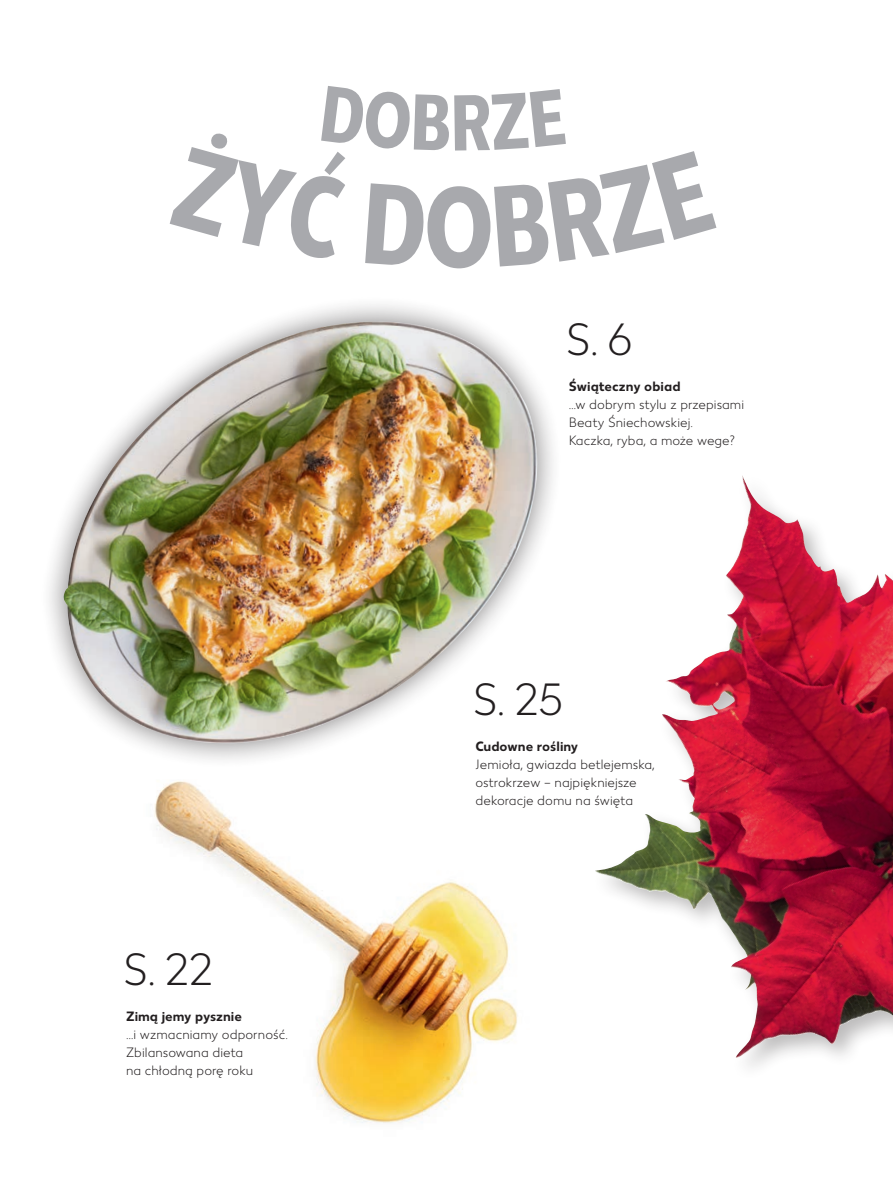
<style>
.page{position:relative;width:893px;height:1191px;background:#fff}
.page>*{position:absolute;margin:0;border:0;box-sizing:border-box;transform-origin:0 0}
.t1{font:700 114px "Kaufland Condensed";color:#a8a9ad}
.Seitenzahlen_Kauflan{font:300 45px "Kaufland";color:#231f20}
.Kaufland_light_9_12{font:300 13.5px/18px "Kaufland";letter-spacing:.005em;color:#231f20}
.Kaufland_light_9_12-2{font:700 13.5px "Kaufland";letter-spacing:.005em;color:#231f20}
</style>
<div class="page">
<img style="left:154px;top:781px;width:364px;height:342px">
<svg style="left:49px;top:304px;width:505px;height:456px"></svg>
<img style="left:62px;top:321px;width:480px;height:424px">
<div style="left:590px;top:472px;width:303px;height:653px;background:#231f20;opacity:.3"></div>
<img style="left:595px;top:475px;width:163px;height:547px">
<p class="Seitenzahlen_Kauflan" style="left:123px;top:944px;width:92px">S. 22</p>
<p class="Kaufland_light_9_12-2" style="left:126px;top:1008px;width:118px">Zimą jemy pysznie</p>
<p class="Kaufland_light_9_12" style="left:126px;top:1026px;width:164px">…i wzmacniamy odporność.<br>Zbilansowana dieta<br>na chłodną porę roku</p>
<p class="t1" style="left:424px;top:160px;width:72px">O</p>
<p class="Seitenzahlen_Kauflan" style="left:566px;top:314px;width:69px">S. 6</p>
<p class="Kaufland_light_9_12-2" style="left:569px;top:378px;width:113px">Świąteczny obiad</p>
<p class="Kaufland_light_9_12" style="left:569px;top:396px;width:177px">…w dobrym stylu z przepisami<br>Beaty Śniechowskiej.</p>
<p class="Kaufland_light_9_12" style="left:569px;top:432px;width:168px">Kaczka, ryba, a może wege?</p>
<p class="Seitenzahlen_Kauflan" style="left:472px;top:674px;width:92px">S. 25</p>
<p class="Kaufland_light_9_12-2" style="left:476px;top:738px;width:104px">Cudowne rośliny</p>
<p class="Kaufland_light_9_12" style="left:476px;top:756px;width:181px">Jemioła, gwiazda betlejemska, ostrokrzew – najpiękniejsze dekoracje domu na święta</p>
</div>
